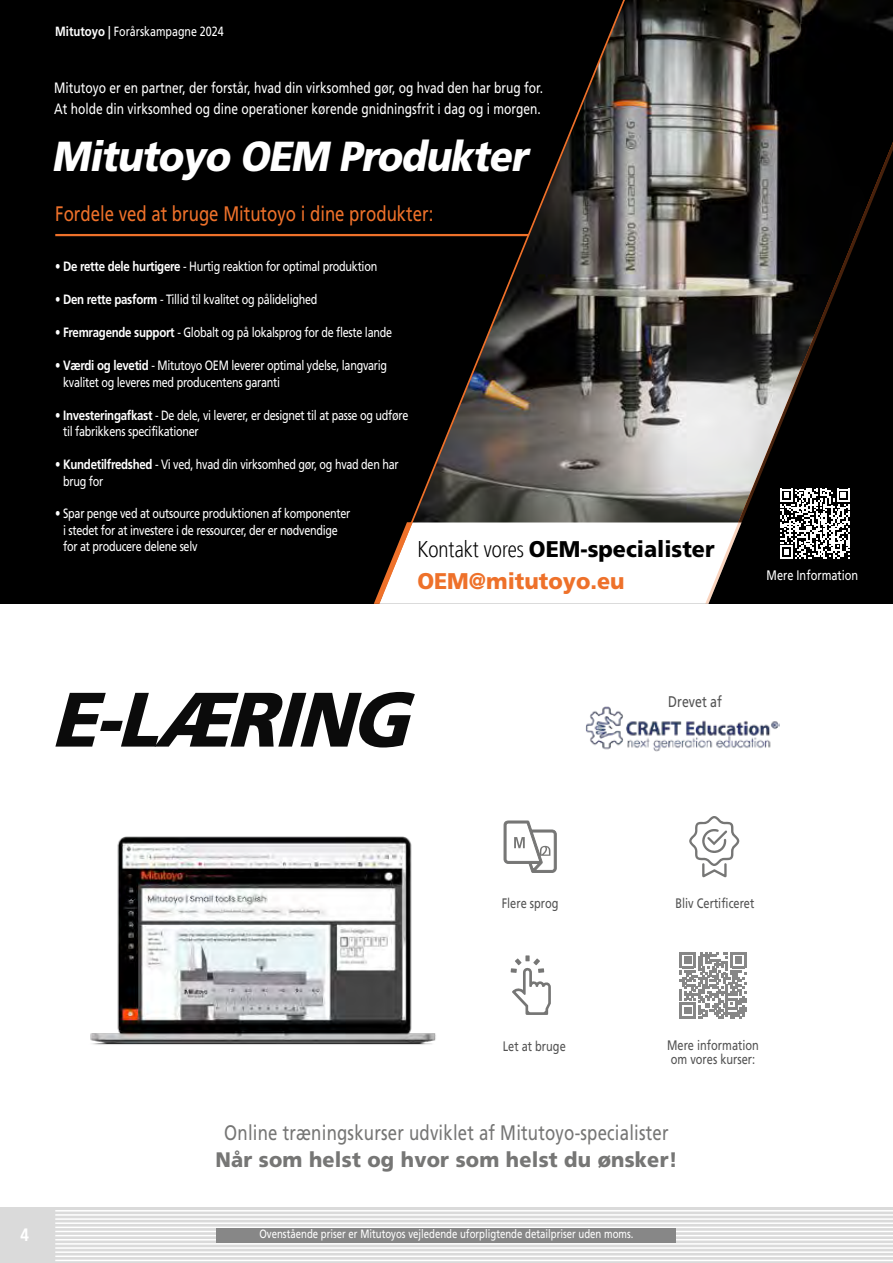
<style>
.page{position:relative;width:893px;height:1263px;background:#fff}
.page>*{position:absolute;margin:0;border:0;box-sizing:border-box;transform-origin:0 0}
.t1{font:italic 900 76.95px "Mitutoyo Frutiger";color:#0b0b0b}
.t2{font:italic 900 42px "Mitutoyo Frutiger";color:#fff;scale:.95 1}
.t3{font:900 22.65px "Mitutoyo Frutiger";color:#000}
.t4{font:900 22.65px "Mitutoyo Frutiger";color:#ee712a}
.t5{font:21px "Mitutoyo Frutiger";letter-spacing:.01em;color:#767675}
.t6{font:21px "Mitutoyo Frutiger";color:#ee712a}
.t7{font:900 21px "Mitutoyo Frutiger";letter-spacing:.01em;color:#767675}
.t8{font:700 18px "Mitutoyo Frutiger";color:#fff}
.t9{font:15.45px "Mitutoyo Frutiger";color:#535353}
.t10{font:15px/21px "Mitutoyo Frutiger";color:#fff}
.t11{font:13.8px/13.8px "Mitutoyo Frutiger";color:#535353}
.t12{font:13.8px "Mitutoyo Frutiger";color:#fff}
.t13{font:13.5px/16.5px "Mitutoyo Frutiger";letter-spacing:-.02em;color:#fff}
.t14{font:13.35px "Mitutoyo Frutiger";color:#fff}
.t15{font:12px "Mitutoyo Frutiger Roman 2";color:#fff}
.s1{font-weight:700}
.s2{font-weight:300}
</style>
<div class="page">
<div style="left:0;top:1208px;width:55px;height:55px;background:#dadada"></div>
<div style="left:55px;top:1208px;width:838px;height:55px;background:#dadada"></div>
<hr style="left:55px;top:1210px;width:838px;height:1px;background:#fff">
<hr style="left:55px;top:1214px;width:838px;height:2px;background:#fff">
<hr style="left:55px;top:1218px;width:838px;height:2px;background:#fff">
<hr style="left:55px;top:1222px;width:838px;height:2px;background:#fff">
<hr style="left:55px;top:1226px;width:838px;height:2px;background:#fff">
<hr style="left:55px;top:1231px;width:838px;height:1px;background:#fff">
<hr style="left:55px;top:1235px;width:838px;height:1px;background:#fff">
<hr style="left:55px;top:1239px;width:838px;height:1px;background:#fff">
<hr style="left:55px;top:1243px;width:838px;height:1px;background:#fff">
<hr style="left:55px;top:1247px;width:838px;height:2px;background:#fff">
<hr style="left:55px;top:1251px;width:838px;height:2px;background:#fff">
<hr style="left:55px;top:1255px;width:838px;height:2px;background:#fff">
<hr style="left:55px;top:1260px;width:838px;height:1px;background:#fff">
<div style="left:217px;top:1228px;width:459px;height:14px;background:#878787"></div>
<div style="left:0;top:0;width:893px;height:604px;background:#000"></div>
<hr style="left:55px;top:234px;width:557px;height:2px;background:#ee712a">
<img style="left:585px;top:706px;width:195px;height:46px">
<svg style="left:504px;top:821px;width:53px;height:52px"></svg>
<svg style="left:511px;top:955px;width:40px;height:60px"></svg>
<svg style="left:689px;top:816px;width:51px;height:61px"></svg>
<svg style="left:680px;top:952px;width:66px;height:67px"></svg>
<img style="left:412px;top:0;width:481px;height:522px">
<svg style="left:374px;top:522px;width:331px;height:82px;background:#f0eeed"></svg>
<svg style="left:705px;top:141px;width:187px;height:463px"></svg>
<svg style="left:780px;top:489px;width:70px;height:70px"></svg>
<img style="left:90px;top:836px;width:346px;height:209px">
<img style="left:892px;top:86px;width:1px;height:436px">
<p class="t14" style="left:55px;top:23px;width:170px"><span class="s1">Mitutoyo |</span> Forårskampagne 2024</p>
<p class="t10" style="left:54px;top:78px;width:490px">Mitutoyo er en partner, der forstår, hvad din virksomhed gør, og hvad den har brug for.<br>At holde din virksomhed og dine operationer kørende gnidningsfrit i dag og i morgen.</p>
<h2 class="t2" style="left:52px;top:131px;width:511px">Mitutoyo OEM Produkter</h2>
<h3 class="t6" style="left:55px;top:201px;width:380px">Fordele ved at bruge Mitutoyo i dine produkter:</h3>
<p class="t13" style="left:55px;top:258px;width:323px">• <span class="s1">De rette dele hurtigere</span> - Hurtig reaktion for optimal produktion</p>
<p class="t13" style="left:55px;top:291px;width:264px">• <span class="s1">Den rette pasform</span> - Tillid til kvalitet og pålidelighed</p>
<p class="t13" style="left:55px;top:324px;width:338px">• <span class="s1">Fremragende support</span> - Globalt og på lokalsprog for de fleste lande</p>
<p class="t13" style="left:63px;top:357px;width:326px;text-indent:-8px">• <span class="s1">Værdi og levetid</span> - Mitutoyo OEM leverer optimal ydelse, langvarig kvalitet og leveres med producentens garanti</p>
<p class="t13" style="left:63px;top:407px;width:347px;text-indent:-8px">• <span class="s1">Investeringafkast</span> - De dele, vi leverer, er designet til at passe og udføre til fabrikkens specifikationer</p>
<p class="t13" style="left:63px;top:456px;width:337px;text-indent:-8px">• <span class="s1">Kundetilfredshed</span> - Vi ved, hvad din virksomhed gør, og hvad den har brug for</p>
<p class="t13" style="left:63px;top:506px;width:289px;text-indent:-8px">• Spar penge ved at outsource produktionen af komponenter i stedet for at investere i de ressourcer, der er nødvendige for at producere delene selv</p>
<h3 class="t3" style="left:417px;top:535px;width:299px"><span class="s2">Kontakt vores</span> OEM-specialister</h3>
<h3 class="t4" style="left:417px;top:567px;width:209px">OEM@mitutoyo.eu</h3>
<h1 class="t1" style="left:51px;top:673px;width:383px">E-LÆRING</h1>
<p class="t9" style="left:668px;top:693px;width:55px">Drevet af</p>
<p class="t12" style="left:767px;top:567px;width:93px">Mere Information</p>
<p class="t11" style="left:502px;top:896px;width:58px">Flere sprog</p>
<p class="t11" style="left:503px;top:1039px;width:65px">Let at bruge</p>
<p class="t11" style="left:675px;top:896px;width:80px">Bliv Certificeret</p>
<p class="t11" style="left:667px;top:1038px;width:93px">Mere information om vores kurser:</p>
<h3 class="t5" style="left:224px;top:1120px;width:446px">Online træningskurser udviklet af Mitutoyo-specialister</h3>
<h3 class="t7" style="left:215px;top:1147px;width:464px">Når som helst og hvor som helst du ønsker!</h3>
<h3 class="t8" style="left:21px;top:1224px;width:10px">4</h3>
<p class="t15" style="left:260px;top:1227px;width:375px">Ovenstående priser er Mitutoyos vejledende uforpligtende detailpriser uden moms.</p>
</div>
